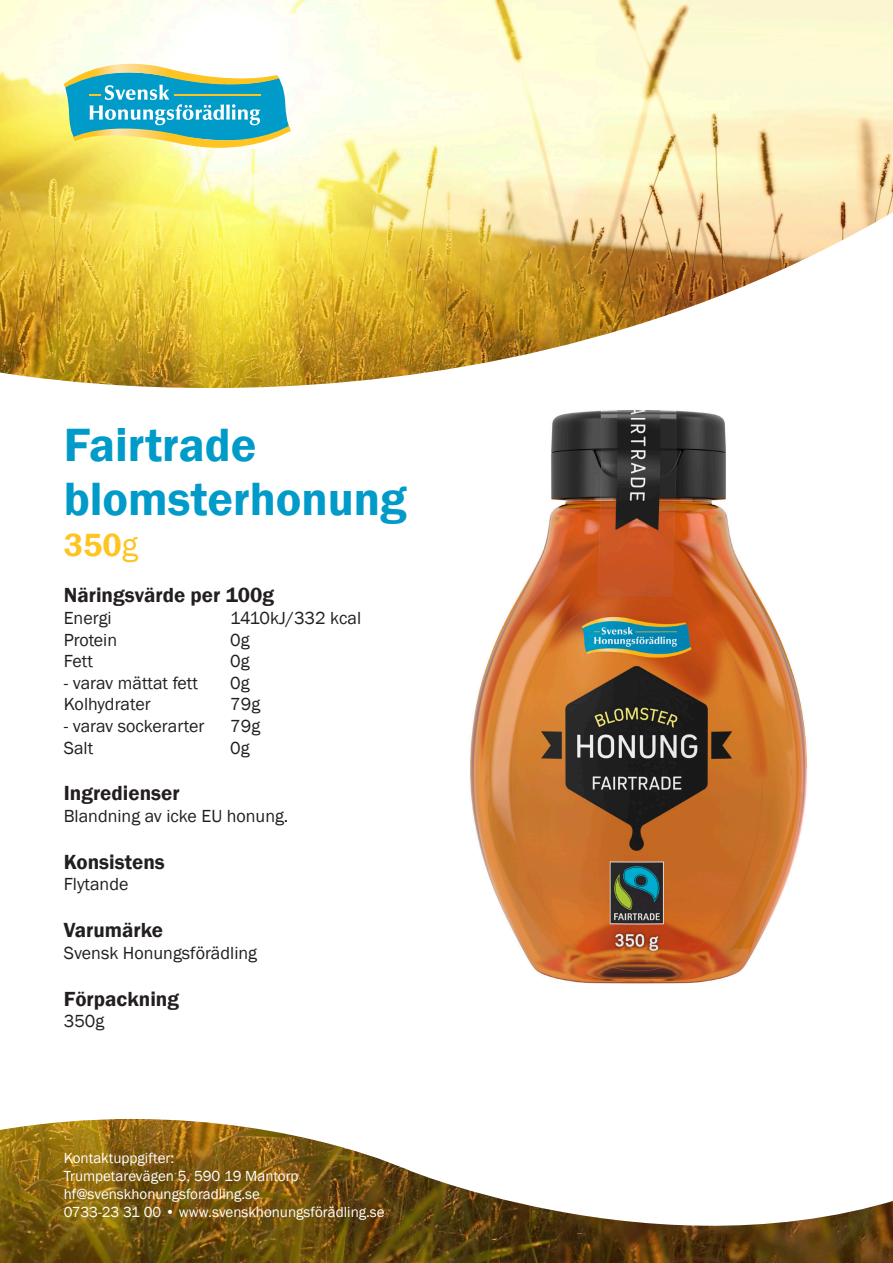
<style>
.page{position:relative;width:893px;height:1263px;background:#fff}
.page>*{position:absolute;margin:0;border:0;box-sizing:border-box;transform-origin:0 0}
.t1{font:600 48px/54px "Franklin Gothic";color:#009bc8}
.t2{font:600 33px "Franklin Gothic";color:#fec422}
.t3{font:600 21px "Franklin Gothic";color:#231f20}
.t4{font:18px "Franklin Gothic";color:#231f20}
.t5{font:15px/18px "Franklin Gothic";color:#fff}
.s1{font-weight:400}
</style>
<div class="page">
<img style="left:0;top:1119px;width:893px;height:144px">
<img style="left:0;top:0;width:893px;height:388px">
<svg style="left:64px;top:64px;width:227px;height:87px"></svg>
<hr style="left:174px;top:94px;width:87px;height:1px;background:#fec422">
<img style="left:470px;top:410px;width:338px;height:573px">
<p class="t1" style="left:64px;top:419px;width:344px">Fairtrade blomsterhonung</p>
<p class="t2" style="left:64px;top:524px;width:76px">350<span class="s1">g</span></p>
<p class="t3" style="left:64px;top:582px;width:212px">Näringsvärde per 100g</p>
<p class="t4" style="left:64px;top:607px;width:49px">Energi</p>
<p class="t4" style="left:230px;top:607px;width:132px">1410kJ/332 kcal</p>
<p class="t4" style="left:64px;top:628px;width:55px">Protein</p>
<p class="t4" style="left:230px;top:628px;width:21px">0g</p>
<p class="t4" style="left:64px;top:650px;width:31px">Fett</p>
<p class="t4" style="left:230px;top:650px;width:21px">0g</p>
<p class="t4" style="left:64px;top:671px;width:136px">- varav mättat fett</p>
<p class="t4" style="left:230px;top:671px;width:21px">0g</p>
<p class="t4" style="left:64px;top:693px;width:88px">Kolhydrater</p>
<p class="t4" style="left:230px;top:693px;width:31px">79g</p>
<p class="t4" style="left:64px;top:715px;width:142px">- varav sockerarter</p>
<p class="t4" style="left:230px;top:715px;width:31px">79g</p>
<p class="t4" style="left:64px;top:736px;width:31px">Salt</p>
<p class="t4" style="left:230px;top:736px;width:21px">0g</p>
<p class="t3" style="left:64px;top:780px;width:117px">Ingredienser</p>
<p class="t4" style="left:64px;top:805px;width:226px">Blandning av icke EU honung.</p>
<p class="t3" style="left:64px;top:849px;width:103px">Konsistens</p>
<p class="t4" style="left:64px;top:873px;width:66px">Flytande</p>
<p class="t3" style="left:64px;top:917px;width:101px">Varumärke</p>
<p class="t4" style="left:64px;top:941px;width:195px">Svensk Honungsförädling</p>
<p class="t3" style="left:64px;top:985px;width:117px">Förpackning</p>
<p class="t4" style="left:64px;top:1010px;width:42px">350g</p>
<p class="t5" style="left:64px;top:1149px;width:322px">Kontaktuppgifter:<br>Trumpetarevägen 5, 590 19 Mantorp hf@svenskhonungsforadling.se<br>0733-23 31 00 • www.svenskhonungsförädling.se</p>
</div>
